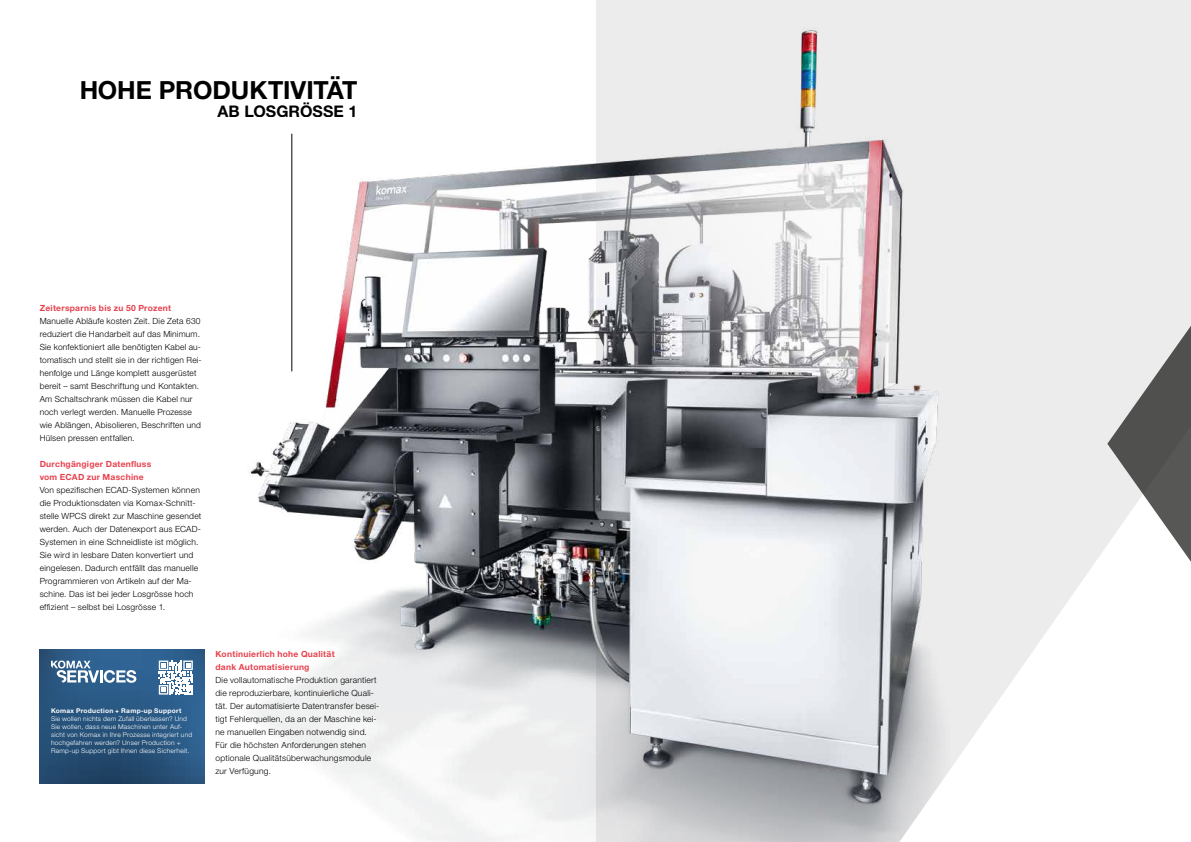
<style>
.page{position:relative;width:1191px;height:842px;background:#fff}
.page>*{position:absolute;margin:0;border:0;box-sizing:border-box;transform-origin:0 0}
.t1{font:700 25px "Helvetica Neue LT Std";color:#000}
.t2{font:700 16px "Helvetica Neue LT Std";color:#000}
.t3{font:300 8.5px/13px "Helvetica Neue LT Std";letter-spacing:.025em;color:#000}
.t4{font:700 8.5px/13px "Helvetica Neue LT Std";letter-spacing:.03em;color:#e8414e}
.t5{font:300 6.5px/8px "Helvetica Neue LT Std";letter-spacing:.03em;color:#fff}
.t6{font:700 6.5px "Helvetica Neue LT Std";letter-spacing:.04em;color:#fff}
</style>
<div class="page">
<img style="left:204px;top:0;width:938px;height:842px">
<svg style="left:899px;top:426px;width:243px;height:416px;fill:#edeced"></svg>
<svg style="left:1107px;top:94px;width:84px;height:700px;fill:#edeced"></svg>
<hr style="left:291px;top:134px;width:1px;height:237px;background:#000">
<svg style="left:40px;top:649px;width:164px;height:135px;background:#28557e"></svg>
<svg style="left:51px;top:660px;width:85px;height:23px"></svg>
<svg style="left:159px;top:660px;width:34px;height:34px"></svg>
<h1 class="t1" style="left:79px;top:74px;width:279px">HOHE PRODUKTIVITÄT</h1>
<h2 class="t2" style="left:217px;top:101px;width:141px">AB LOSGRÖSSE 1</h2>
<p class="t4" style="left:40px;top:302px;width:133px">Zeitersparnis bis zu 50 Prozent</p>
<p class="t3" style="left:40px;top:315px;width:163px">Manuelle Abläufe kosten Zeit. Die Zeta 630 reduziert die Handarbeit auf das Minimum.<br>Sie konfektioniert alle benötigten Kabel au&shy;tomatisch und stellt sie in der richtigen Rei&shy;henfolge und Länge komplett ausgerüstet bereit – samt Beschriftung und Kontakten.<br>Am Schaltschrank müssen die Kabel nur noch verlegt werden. Manuelle Prozesse wie Ablängen, Abisolieren, Beschriften und Hülsen pressen entfallen.</p>
<p class="t4" style="left:40px;top:458px;width:113px">Durchgängiger Datenfluss vom ECAD zur Maschine</p>
<p class="t3" style="left:40px;top:484px;width:163px">Von spezifischen ECAD-Systemen können die Produktionsdaten via Komax-Schnitt&shy;stelle WPCS direkt zur Maschine gesendet werden. Auch der Datenexport aus ECAD-Systemen in eine Schneidliste ist möglich.<br>Sie wird in lesbare Daten konvertiert und eingelesen. Dadurch entfällt das manuelle Programmieren von Artikeln auf der Ma&shy;schine. Das ist bei jeder Losgrösse hoch effizient – selbst bei Losgrösse 1.</p>
<p class="t6" style="left:51px;top:706px;width:132px">Komax Production + Ramp-up Support</p>
<p class="t5" style="left:51px;top:714px;width:143px">Sie wollen nichts dem Zufall überlassen? Und Sie wollen, dass neue Maschinen unter Auf&shy;sicht von Komax in Ihre Prozesse integriert und hochgefahren werden? Unser Production + Ramp-up Support gibt Ihnen diese Sicherheit.</p>
<p class="t4" style="left:215px;top:647px;width:121px">Kontinuierlich hohe Qualität dank Automatisierung</p>
<p class="t3" style="left:215px;top:673px;width:165px">Die vollautomatische Produktion garantiert die reproduzierbare, kontinuierliche Quali&shy;tät. Der automatisierte Datentransfer besei&shy;tigt Fehlerquellen, da an der Maschine kei&shy;ne manuellen Eingaben notwendig sind.<br>Für die höchsten Anforderungen stehen optionale Qualitätsüberwachungsmodule zur Verfügung.</p>
</div>
